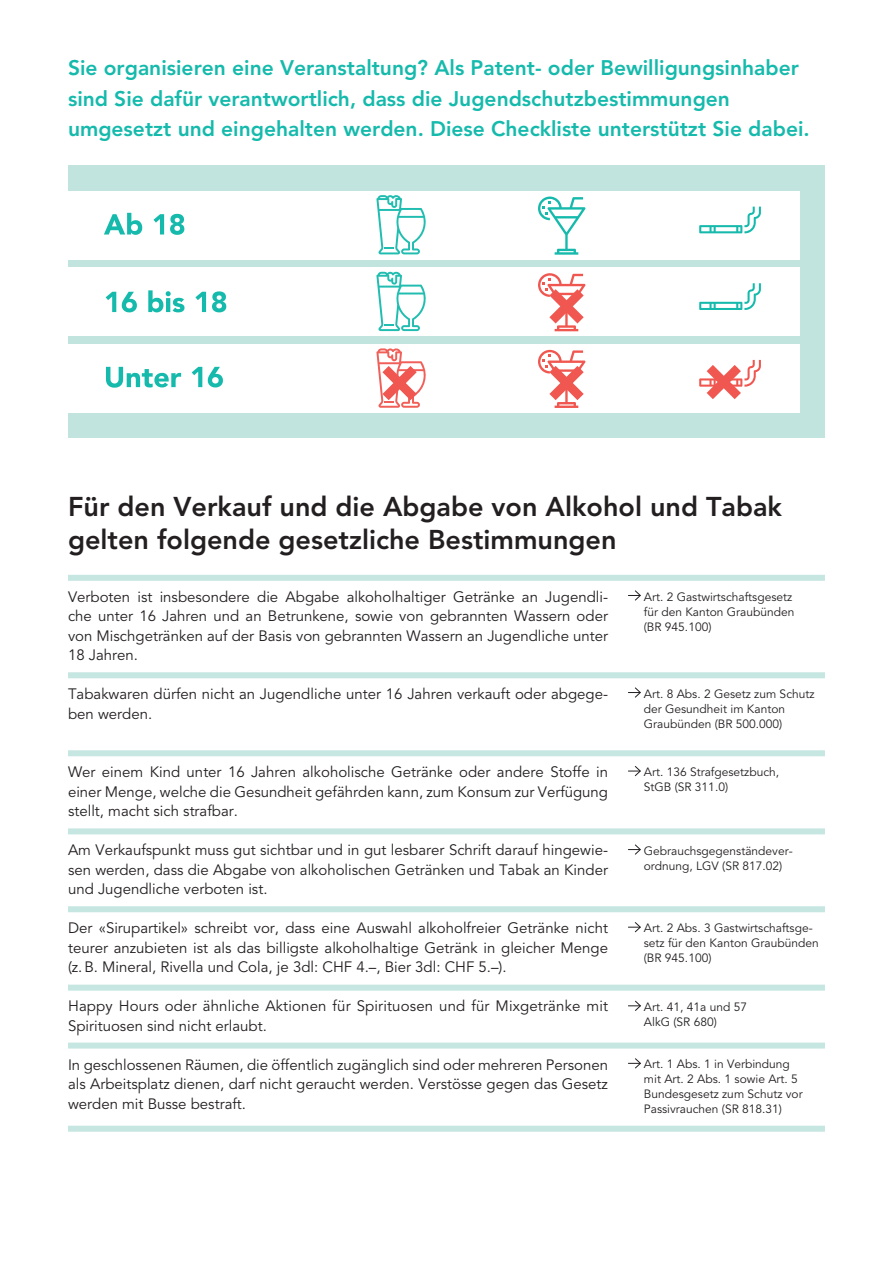
<style>
.page{position:relative;width:893px;height:1263px;background:#fff}
.page>*{position:absolute;margin:0;border:0;box-sizing:border-box;transform-origin:0 0}
.t1{font:800 27px/33px "Avenir";color:#231f20}
.t2{font:800 21px/30px "Avenir";color:#15baac}
.t3{font:15px/19.5px "Avenir";color:#231f20;text-align:justify}
.t4{font:12px/15px "Avenir";color:#231f20}
</style>
<div class="page">
<div style="left:68px;top:166px;width:757px;height:272px;background:#c1e4df"></div>
<div style="left:68px;top:191px;width:731px;height:68px;background:#fff"></div>
<div style="left:68px;top:268px;width:731px;height:68px;background:#fff"></div>
<div style="left:68px;top:344px;width:731px;height:69px;background:#fff"></div>
<svg style="left:699px;top:283px;width:62px;height:27px"></svg>
<svg style="left:376px;top:272px;width:50px;height:59px"></svg>
<svg style="left:538px;top:197px;width:47px;height:58px"></svg>
<svg style="left:699px;top:207px;width:62px;height:26px"></svg>
<svg style="left:376px;top:195px;width:50px;height:59px"></svg>
<svg style="left:538px;top:350px;width:48px;height:58px"></svg>
<svg style="left:699px;top:359px;width:62px;height:40px"></svg>
<svg style="left:376px;top:348px;width:50px;height:60px"></svg>
<svg style="left:538px;top:273px;width:48px;height:59px"></svg>
<svg style="left:104px;top:213px;width:38px;height:22px"></svg>
<svg style="left:153px;top:214px;width:11px;height:20px"></svg>
<svg style="left:170px;top:214px;width:14px;height:21px"></svg>
<svg style="left:106px;top:292px;width:10px;height:20px"></svg>
<svg style="left:122px;top:292px;width:15px;height:20px"></svg>
<svg style="left:148px;top:290px;width:36px;height:22px"></svg>
<svg style="left:195px;top:292px;width:11px;height:20px"></svg>
<svg style="left:212px;top:291px;width:14px;height:21px"></svg>
<svg style="left:106px;top:367px;width:75px;height:21px"></svg>
<svg style="left:192px;top:367px;width:10px;height:20px"></svg>
<svg style="left:208px;top:367px;width:15px;height:20px"></svg>
<svg style="left:628px;top:590px;width:13px;height:11px"></svg>
<svg style="left:628px;top:687px;width:13px;height:11px"></svg>
<svg style="left:628px;top:766px;width:13px;height:11px"></svg>
<svg style="left:628px;top:844px;width:13px;height:11px"></svg>
<svg style="left:628px;top:922px;width:13px;height:11px"></svg>
<svg style="left:628px;top:1058px;width:13px;height:11px"></svg>
<svg style="left:628px;top:1000px;width:13px;height:11px"></svg>
<div style="left:68px;top:672px;width:757px;height:6px;background:#c6e6e2"></div>
<div style="left:68px;top:575px;width:757px;height:6px;background:#c6e6e2"></div>
<div style="left:68px;top:828px;width:757px;height:6px;background:#c6e6e2"></div>
<div style="left:68px;top:750px;width:757px;height:6px;background:#c6e6e2"></div>
<div style="left:68px;top:906px;width:757px;height:6px;background:#c6e6e2"></div>
<div style="left:68px;top:985px;width:757px;height:6px;background:#c6e6e2"></div>
<div style="left:68px;top:1042px;width:757px;height:6px;background:#c6e6e2"></div>
<div style="left:68px;top:1126px;width:757px;height:6px;background:#c6e6e2"></div>
<h2 class="t2" style="left:68px;top:53px;width:743px">Sie organisieren eine Veranstaltung? Als Patent- oder Bewilligungsinhaber sind Sie dafür verantwortlich, dass die Jugendschutzbestimmungen umgesetzt und eingehalten werden. Diese Checkliste unterstützt Sie dabei.</h2>
<h1 class="t1" style="left:68px;top:490px;width:715px">Für den Verkauf und die Abgabe von Alkohol und Tabak gelten folgende gesetzliche Bestimmungen</h1>
<p class="t3" style="left:68px;top:587px;width:542px">Verboten ist insbesondere die Abgabe alkoholhaltiger Getränke an Jugendli&shy;che unter 16 Jahren und an Betrunkene, sowie von gebrannten Wassern oder von Mischgetränken auf der Basis von gebrannten Wassern an Jugendliche unter 18 Jahren.</p>
<p class="t3" style="left:68px;top:685px;width:542px">Tabakwaren dürfen nicht an Jugendliche unter 16 Jahren verkauft oder abgege&shy;ben werden.</p>
<p class="t4" style="left:644px;top:589px;width:152px">Art. 2 Gastwirtschaftsgesetz für den Kanton Graubünden (BR 945.100)</p>
<p class="t4" style="left:644px;top:686px;width:172px">Art. 8 Abs. 2 Gesetz zum Schutz der Gesundheit im Kanton<br>Graubünden (BR 500.000)</p>
<p class="t4" style="left:644px;top:765px;width:137px">Art. 136 Strafgesetzbuch,<br>StGB (SR 311.0)</p>
<p class="t3" style="left:68px;top:763px;width:542px">Wer einem Kind unter 16 Jahren alkoholische Getränke oder andere Stoffe in einer Menge, welche die Gesundheit gefährden kann, zum Konsum zur Verfügung stellt, macht sich strafbar.</p>
<p class="t3" style="left:68px;top:841px;width:541px">Am Verkaufspunkt muss gut sichtbar und in gut lesbarer Schrift darauf hingewie&shy;sen werden, dass die Abgabe von alkoholischen Getränken und Tabak an Kinder und Jugendliche verboten ist.</p>
<p class="t3" style="left:68px;top:919px;width:541px">Der «Sirupartikel» schreibt vor, dass eine Auswahl alkoholfreier Getränke nicht teurer anzubieten ist als das billigste alkoholhaltige Getränk in gleicher Menge (z.B. Mineral, Rivella und Cola, je 3dl: CHF 4.–, Bier 3dl: CHF 5.–).</p>
<p class="t3" style="left:68px;top:997px;width:542px">Happy Hours oder ähnliche Aktionen für Spirituosen und für Mixgetränke mit<br>Spirituosen sind nicht erlaubt.</p>
<p class="t3" style="left:68px;top:1055px;width:541px">In geschlossenen Räumen, die öffentlich zugänglich sind oder mehreren Personen als Arbeitsplatz dienen, darf nicht geraucht werden. Verstösse gegen das Gesetz werden mit Busse bestraft.</p>
<p class="t4" style="left:644px;top:843px;width:150px">Gebrauchsgegenständever&shy;ordnung, LGV (SR 817.02)</p>
<p class="t4" style="left:644px;top:921px;width:176px">Art. 2 Abs. 3 Gastwirtschaftsge&shy;setz für den Kanton Graubünden (BR 945.100)</p>
<p class="t4" style="left:644px;top:1000px;width:105px">Art. 41, 41a und 57<br>AlkG (SR 680)</p>
<p class="t4" style="left:644px;top:1057px;width:160px">Art. 1 Abs. 1 in Verbindung mit Art. 2 Abs. 1 sowie Art. 5<br>Bundesgesetz zum Schutz vor<br>Passivrauchen (SR 818.31)</p>
</div>
